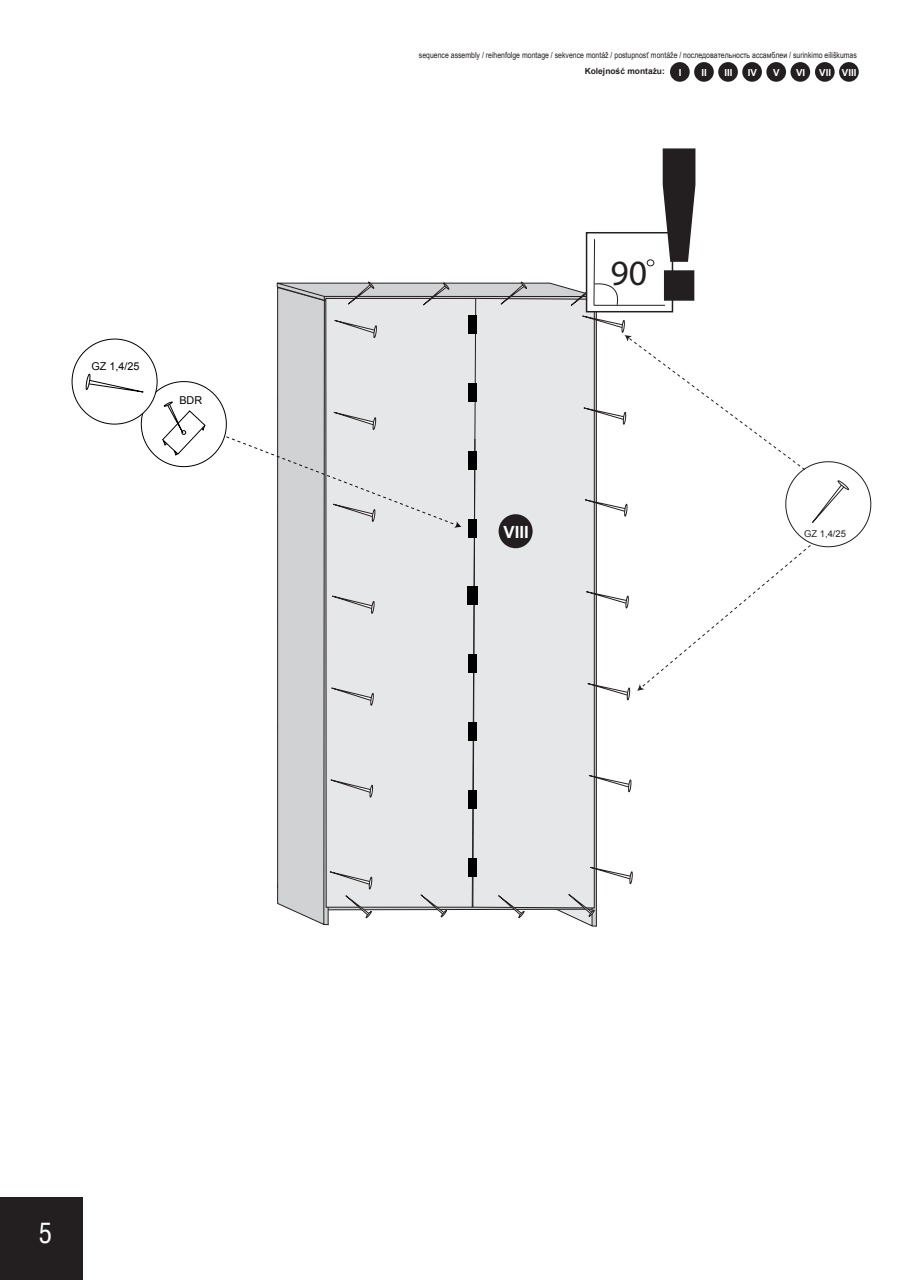
<style>
.page{position:relative;width:910px;height:1280px;background:#fff}
.page>*{position:absolute;margin:0;border:0;box-sizing:border-box;transform-origin:0 0}
.t1{font:35.7px "Myriad Pro";color:#231f20}
.t2{font:27px "Swis 721 Cn EU";color:#fff}
.t3{font:700 16.8px "Arial";color:#fff}
.t4{font:10.8px "Arial";color:#000}
.t5{font:700 9.75px "Arial";color:#fff}
.t6{font:9.3px "Arial";color:#231f20}
.t7{font:8.4px "Arial Narrow";color:#231f20}
.t8{font:700 8.4px "Arial";color:#231f20}
</style>
<div class="page">
<div style="left:0;top:1197px;width:82px;height:83px;background:#231f20"></div>
<svg style="left:86px;top:373px;width:120px;height:83px"></svg>
<svg style="left:225px;top:148px;width:647px;height:779px"></svg>
<div style="left:468px;top:790px;width:9px;height:19px;background:#000"></div>
<div style="left:468px;top:858px;width:9px;height:19px;background:#000"></div>
<div style="left:499px;top:514px;width:34px;height:34px;background:#231f20;border-radius:50%"></div>
<div style="left:670px;top:62px;width:20px;height:20px;background:#231f20;border-radius:50%"></div>
<div style="left:694px;top:62px;width:20px;height:20px;background:#231f20;border-radius:50%"></div>
<div style="left:718px;top:62px;width:20px;height:20px;background:#231f20;border-radius:50%"></div>
<div style="left:742px;top:62px;width:20px;height:20px;background:#231f20;border-radius:50%"></div>
<div style="left:766px;top:62px;width:20px;height:20px;background:#231f20;border-radius:50%"></div>
<div style="left:790px;top:62px;width:20px;height:20px;background:#231f20;border-radius:50%"></div>
<div style="left:815px;top:62px;width:20px;height:20px;background:#231f20;border-radius:50%"></div>
<div style="left:839px;top:62px;width:20px;height:20px;background:#231f20;border-radius:50%"></div>
<p class="t4" style="left:92px;top:360px;width:50px">GZ 1,4/25</p>
<p class="t4" style="left:179px;top:394px;width:24px">BDR</p>
<p class="t7" style="left:419px;top:49px;width:439px">sequence assembly / reihenfolge montage / sekvence montáž / postupnosť montáže / последовательность aссамблеи / surinkimo eiliškumas</p>
<p class="t8" style="left:585px;top:66px;width:82px">Kolejność montażu:</p>
<p class="t5" style="left:679px;top:66px;width:4px">I</p>
<p class="t5" style="left:702px;top:66px;width:7px">II</p>
<p class="t5" style="left:724px;top:66px;width:10px">III</p>
<p class="t5" style="left:748px;top:66px;width:11px">IV</p>
<p class="t5" style="left:773px;top:66px;width:8px">V</p>
<p class="t5" style="left:796px;top:66px;width:11px">VI</p>
<p class="t5" style="left:819px;top:66px;width:39px">VII VIII</p>
<h1 class="t1" style="left:611px;top:251px;width:38px">90</h1>
<h3 class="t3" style="left:504px;top:521px;width:27px">VIII</h3>
<p class="t6" style="left:804px;top:527px;width:43px">GZ 1,4/25</p>
<h2 class="t2" style="left:39px;top:1215px;width:15px">5</h2>
</div>
